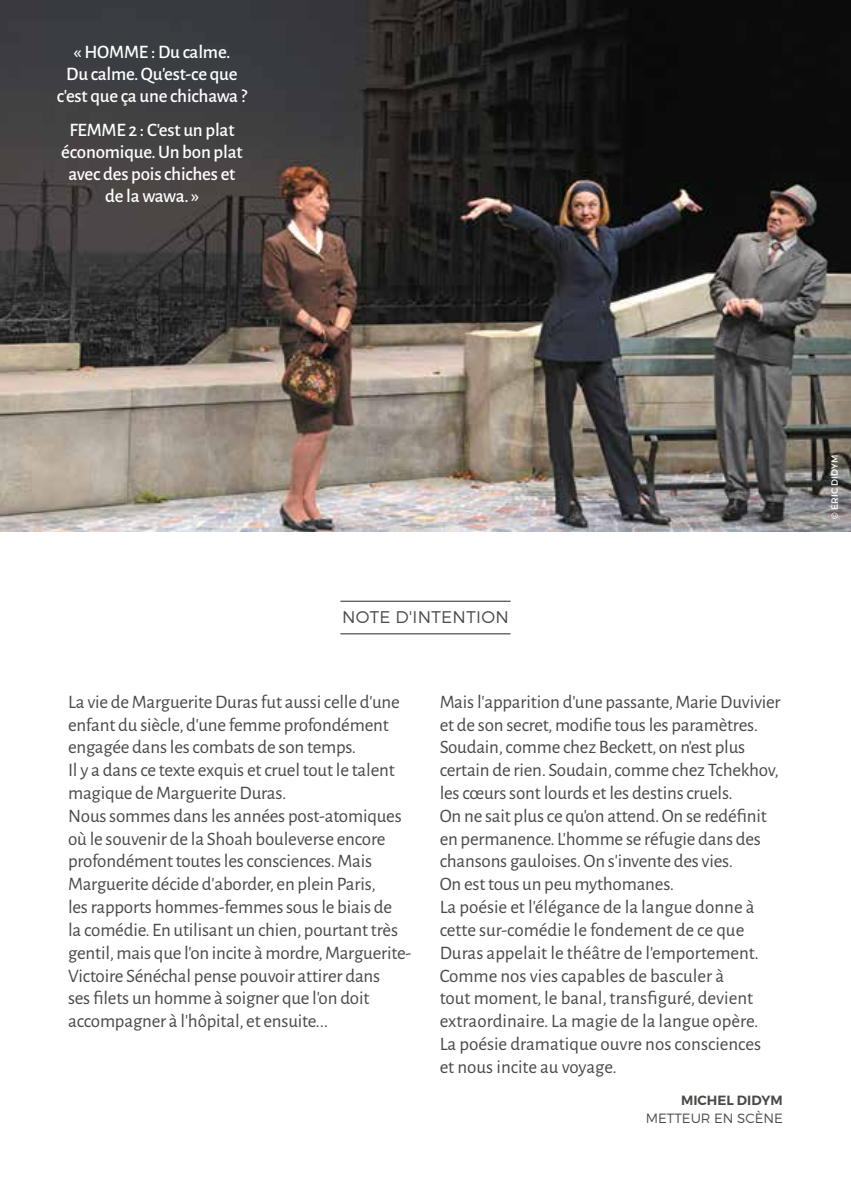
<style>
.page{position:relative;width:851px;height:1191px;background:#fff}
.page>*{position:absolute;margin:0;border:0;box-sizing:border-box;transform-origin:0 0}
.t1{font:19px/22.8px "Alegreya Sans";letter-spacing:-.01em;color:#4a4a49}
.t2{font:500 19px/22px "Alegreya Sans";letter-spacing:-.01em;color:#fff;text-align:center}
.t3{font:300 16.8px "Montserrat";letter-spacing:.02em;color:#4a4a49}
.t4{font:300 13.4px "Montserrat";color:#4a4a49}
.t5{font:600 13.4px "Montserrat";color:#4a4a49}
.t6{font:9px "Montserrat";letter-spacing:.01em;color:#fff}
</style>
<div class="page">
<img style="left:0;top:0;width:850px;height:531px">
<hr style="left:340px;top:633px;width:170px;height:1px;background:#4a4a49">
<hr style="left:340px;top:600px;width:170px;height:2px;background:#4a4a49">
<p class="t2" style="left:57px;top:40px;width:192px">« HOMME : Du calme.<br>Du calme. Qu’est-ce que c’est que ça une chichawa ?</p>
<p class="t2" style="left:61px;top:118px;width:183px">FEMME 2 : C’est un plat économique. Un bon plat avec des pois chiches et de la wawa. »</p>
<p class="t3" style="left:342px;top:607px;width:168px">NOTE D'INTENTION</p>
<p class="t1" style="left:68px;top:689px;width:344px">La vie de Marguerite Duras fut aussi celle d'une enfant du siècle, d'une femme profondément engagée dans les combats de son temps.<br>Il y a dans ce texte exquis et cruel tout le talent magique de Marguerite Duras.<br>Nous sommes dans les années post-atomiques où le souvenir de la Shoah bouleverse encore profondément toutes les consciences. Mais Marguerite décide d’aborder, en plein Paris,<br>les rapports hommes-femmes sous le biais de<br>la comédie. En utilisant un chien, pourtant très gentil, mais que l’on incite à mordre, Marguerite-Victoire Sénéchal pense pouvoir attirer dans<br>ses filets un homme à soigner que l’on doit accompagner à l’hôpital, et ensuite...</p>
<p class="t1" style="left:439px;top:689px;width:342px">Mais l’apparition d’une passante, Marie Duvivier et de son secret, modifie tous les paramètres.<br>Soudain, comme chez Beckett, on n’est plus certain de rien. Soudain, comme chez Tchekhov, les cœurs sont lourds et les destins cruels.<br>On ne sait plus ce qu’on attend. On se redéfinit en permanence. L’homme se réfugie dans des chansons gauloises. On s’invente des vies.<br>On est tous un peu mythomanes.<br>La poésie et l’élégance de la langue donne à cette sur-comédie le fondement de ce que Duras appelait le théâtre de l’emportement.<br>Comme nos vies capables de basculer à<br>tout moment, le banal, transfiguré, devient extraordinaire. La magie de la langue opère.<br>La poésie dramatique ouvre nos consciences<br>et nous incite au voyage.</p>
<p class="t5" style="left:681px;top:1091px;width:103px">MICHEL DIDYM</p>
<p class="t4" style="left:645px;top:1109px;width:138px">METTEUR EN SCÈNE</p>
<p class="t6" style="left:828px;top:519px;width:66px;rotate:-90deg">© ÉRIC DIDYM</p>
</div>
